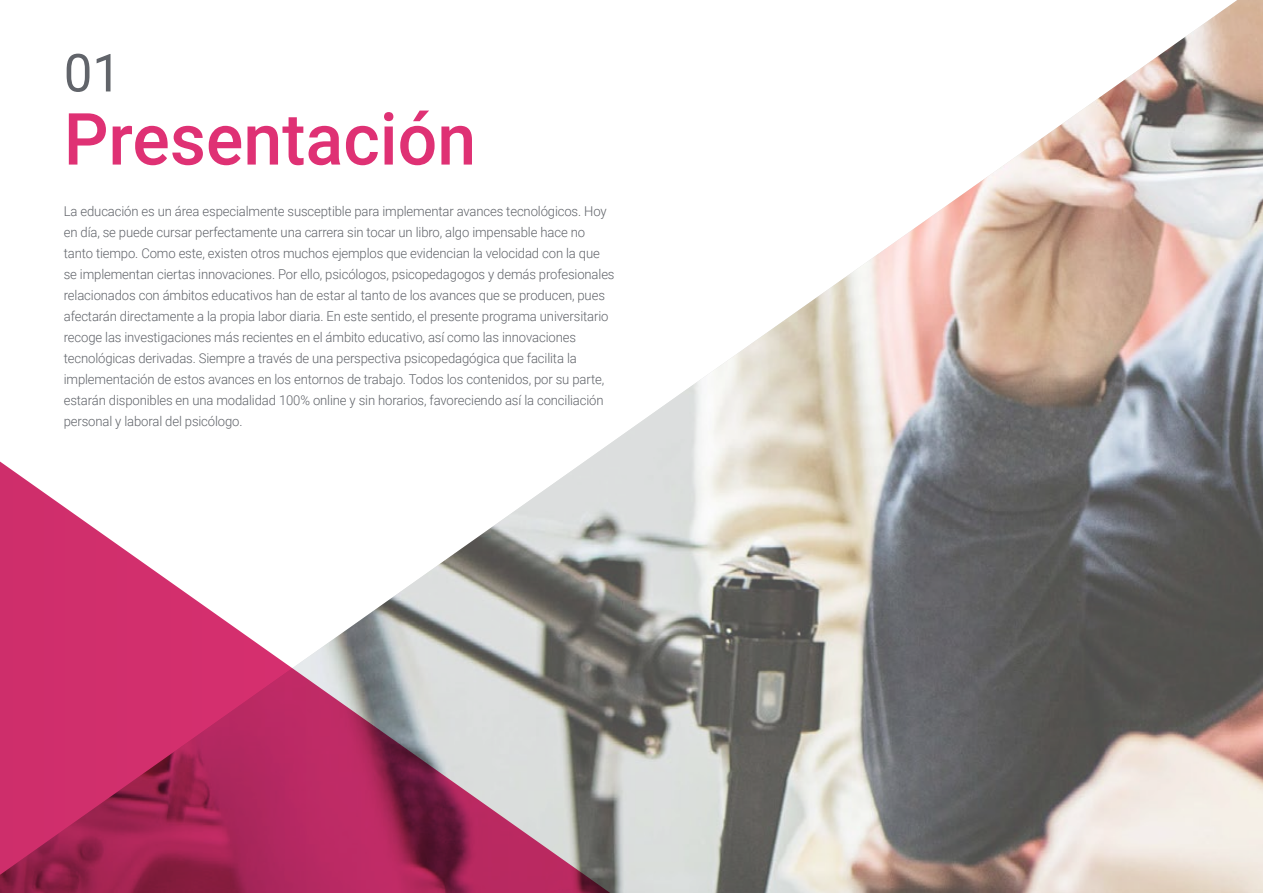
<style>
.page{position:relative;width:1263px;height:893px;background:#fff}
.page>*{position:absolute;margin:0;border:0;box-sizing:border-box;transform-origin:0 0}
.t1{font:500 72px "Roboto";color:#df3174}
.t2{font:52.5px "Roboto";color:#61646a}
.t3{font:300 13.5px/21px "Roboto";letter-spacing:-.01em;color:#61646a}
</style>
<div class="page">
<img style="left:607px;top:0;width:656px;height:893px">
<svg style="left:0;top:446px;width:640px;height:447px"></svg>
<h2 class="t2" style="left:64px;top:36px;width:59px">01</h2>
<h1 class="t1" style="left:64px;top:89px;width:414px">Presentación</h1>
<p class="t3" style="left:64px;top:201px;width:552px">La educación es un área especialmente susceptible para implementar avances tecnológicos. Hoy en día, se puede cursar perfectamente una carrera sin tocar un libro, algo impensable hace no tanto tiempo. Como este, existen otros muchos ejemplos que evidencian la velocidad con la que se implementan ciertas innovaciones. Por ello, psicólogos, psicopedagogos y demás profesionales relacionados con ámbitos educativos han de estar al tanto de los avances que se producen, pues afectarán directamente a la propia labor diaria. En este sentido, el presente programa universitario recoge las investigaciones más recientes en el ámbito educativo, así como las innovaciones tecnológicas derivadas. Siempre a través de una perspectiva psicopedagógica que facilita la implementación de estos avances en los entornos de trabajo. Todos los contenidos, por su parte, estarán disponibles en una modalidad 100% online y sin horarios, favoreciendo así la conciliación personal y laboral del psicólogo.</p>
</div>
